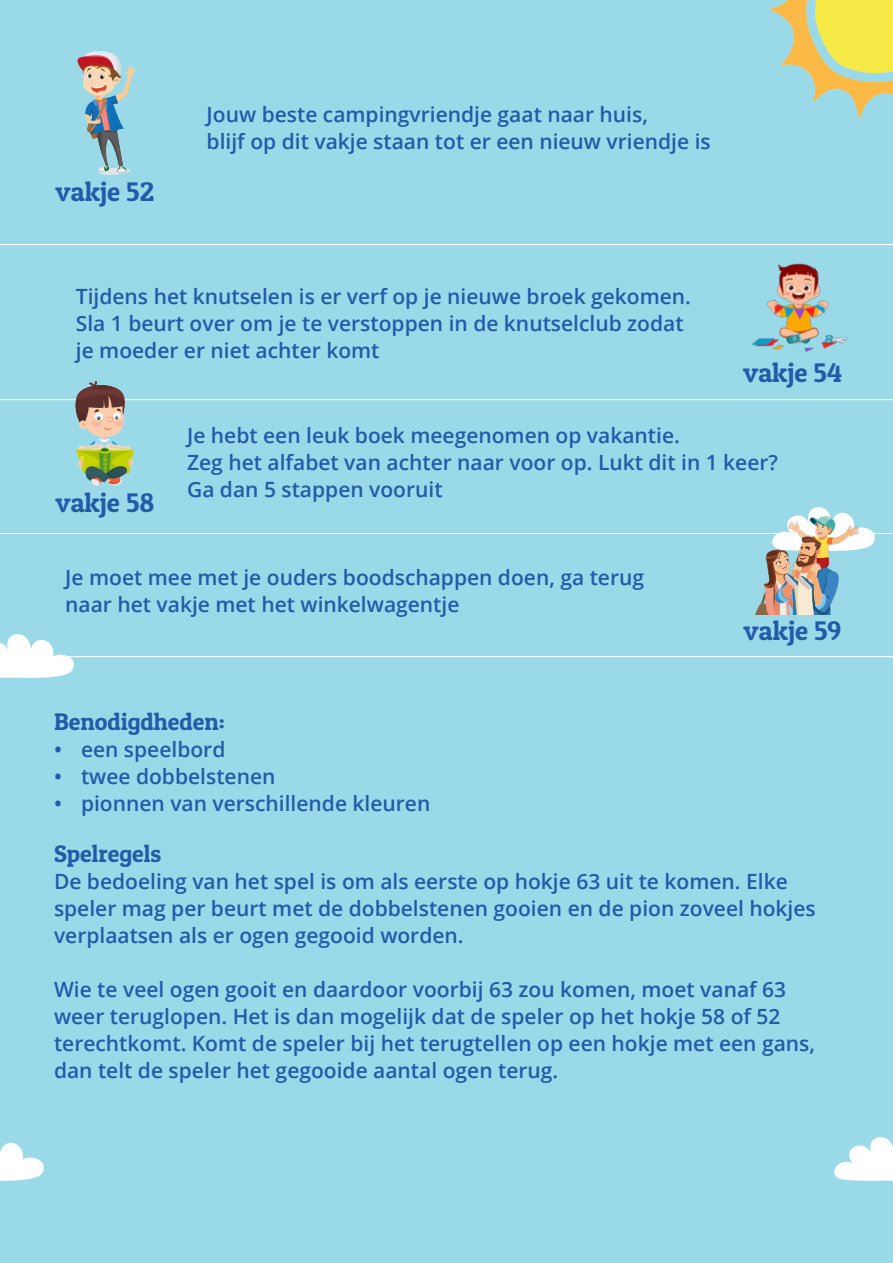
<style>
.page{position:relative;width:893px;height:1263px;background:#99d9e8}
.page>*{position:absolute;margin:0;border:0;box-sizing:border-box;transform-origin:0 0}
.t1{font:27px "Patua One";color:#245ba9}
.t2{font:24px "Patua One";color:#245ba9}
.t3{font:600 21px/27px "Open Sans";color:#245ba9}
</style>
<div class="page">
<img style="left:794px;top:508px;width:56px;height:8px">
<img style="left:0;top:634px;width:74px;height:43px">
<img style="left:0;top:1142px;width:43px;height:38px">
<img style="left:768px;top:0;width:125px;height:121px">
<img style="left:834px;top:1137px;width:59px;height:43px">
<hr style="left:0;top:244px;width:893px;height:1px;background:#fff">
<hr style="left:0;top:399px;width:893px;height:1px;background:#fff">
<hr style="left:0;top:533px;width:893px;height:1px;background:#fff">
<hr style="left:0;top:656px;width:893px;height:1px;background:#fff">
<img style="left:77px;top:51px;width:58px;height:124px">
<img style="left:76px;top:382px;width:58px;height:103px">
<img style="left:752px;top:263px;width:96px;height:89px">
<img style="left:755px;top:516px;width:120px;height:98px">
<p class="t1" style="left:55px;top:175px;width:101px">vakje 52</p>
<p class="t3" style="left:207px;top:101px;width:443px">Jouw beste campingvriendje gaat naar huis,</p>
<p class="t3" style="left:207px;top:128px;width:506px">blijf op dit vakje staan tot er een nieuw vriendje is</p>
<p class="t3" style="left:76px;top:282px;width:617px">Tijdens het knutselen is er verf op je nieuwe broek gekomen.<br>Sla 1 beurt over om je te verstoppen in de knutselclub zodat je moeder er niet achter komt</p>
<p class="t1" style="left:743px;top:355px;width:101px">vakje 54</p>
<p class="t1" style="left:55px;top:485px;width:101px">vakje 58</p>
<p class="t3" style="left:187px;top:421px;width:494px">Je hebt een leuk boek meegenomen op vakantie.</p>
<p class="t3" style="left:187px;top:448px;width:592px">Zeg het alfabet van achter naar voor op. Lukt dit in 1 keer?</p>
<p class="t3" style="left:187px;top:475px;width:257px">Ga dan 5 stappen vooruit</p>
<p class="t3" style="left:65px;top:563px;width:580px">Je moet mee met je ouders boodschappen doen, ga terug naar het vakje met het winkelwagentje</p>
<p class="t1" style="left:743px;top:614px;width:100px">vakje 59</p>
<p class="t2" style="left:54px;top:707px;width:172px">Benodigdheden:</p>
<p class="t3" style="left:54px;top:735px;width:173px">• een speelbord</p>
<p class="t3" style="left:54px;top:762px;width:223px">• twee dobbelstenen</p>
<p class="t3" style="left:54px;top:789px;width:378px">• pionnen van verschillende kleuren</p>
<p class="t2" style="left:54px;top:839px;width:109px">Spelregels</p>
<p class="t3" style="left:54px;top:868px;width:763px">De bedoeling van het spel is om als eerste op hokje 63 uit te komen. Elke speler mag per beurt met de dobbelstenen gooien en de pion zoveel hokjes verplaatsen als er ogen gegooid worden.</p>
<p class="t3" style="left:54px;top:976px;width:763px">Wie te veel ogen gooit en daardoor voorbij 63 zou komen, moet vanaf 63 weer teruglopen. Het is dan mogelijk dat de speler op het hokje 58 of 52 terechtkomt. Komt de speler bij het terugtellen op een hokje met een gans, dan telt de speler het gegooide aantal ogen terug.</p>
</div>
